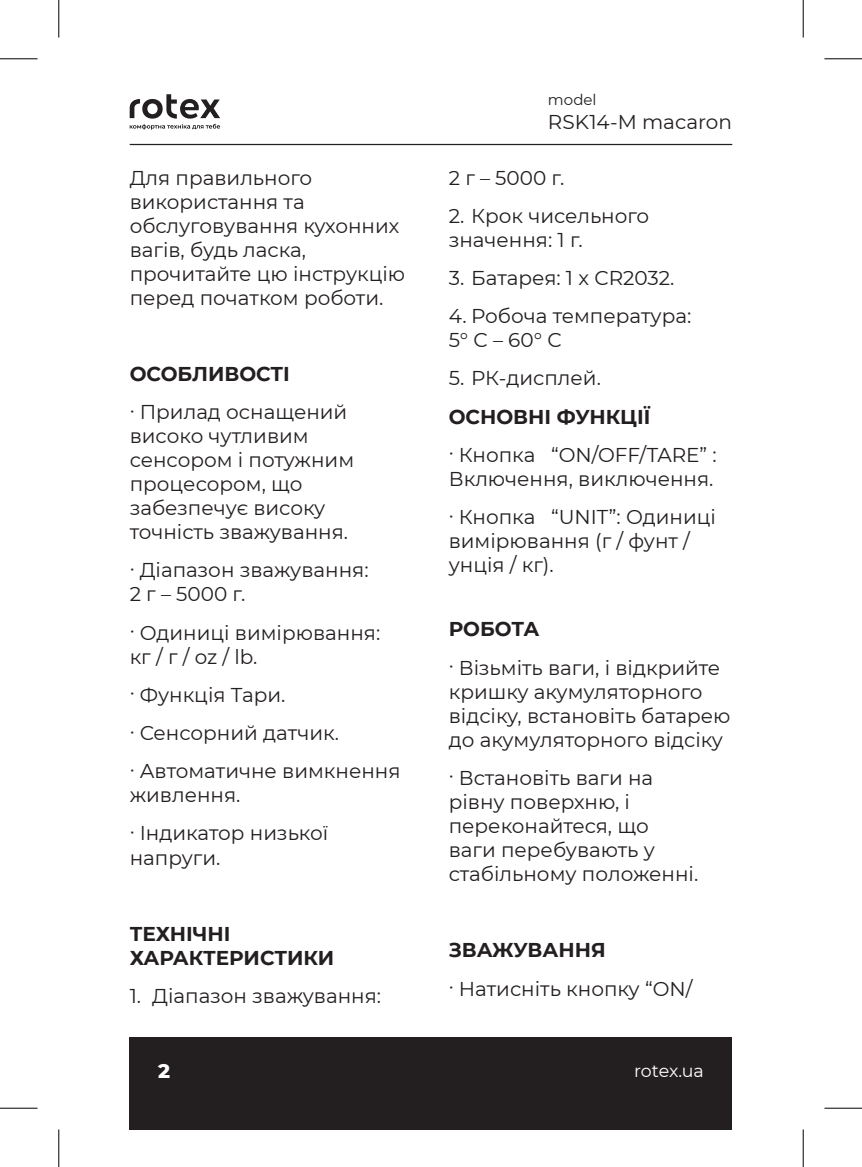
<style>
.page{position:relative;width:862px;height:1167px;background:#fff}
.page>*{position:absolute;margin:0;border:0;box-sizing:border-box;transform-origin:0 0}
.t1{font:20px/24px "Montserrat";color:#231f20}
.t2{font:700 20px/24px "Montserrat";color:#231f20}
.t3{font:800 20px "Montserrat";color:#fff}
.t4{font:17.5px "Montserrat";letter-spacing:-.015em;color:#fff}
.t5{font:15px "Montserrat";color:#231f20}
</style>
<div class="page">
<div style="left:130px;top:1037px;width:602px;height:92px;background:#231f20"></div>
<hr style="left:130px;top:144px;width:602px;height:1px;background:#231f20">
<svg style="left:130px;top:94px;width:90px;height:36px"></svg>
<hr style="left:0;top:58px;width:38px;height:1px;background:#000">
<hr style="left:824px;top:58px;width:38px;height:1px;background:#000">
<hr style="left:0;top:1107px;width:38px;height:1px;background:#000">
<hr style="left:824px;top:1107px;width:38px;height:1px;background:#000">
<hr style="left:58px;top:0;width:1px;height:37px;background:#000">
<hr style="left:58px;top:1129px;width:1px;height:37px;background:#000">
<hr style="left:802px;top:0;width:1px;height:37px;background:#000">
<hr style="left:802px;top:1129px;width:1px;height:37px;background:#000">
<p class="t1" style="left:130px;top:165px;width:277px">Для правильного використання та обслуговування кухонних вагів, будь ласка, прочитайте цю інструкцію перед початком роботи.</p>
<p class="t2" style="left:130px;top:361px;width:162px">ОСОБЛИВОСТІ</p>
<p class="t1" style="left:130px;top:399px;width:226px">· Прилад оснащений високо чутливим сенсором і потужним процесором, що забезпечує високу точність зважування.</p>
<p class="t1" style="left:130px;top:557px;width:240px">· Діапазон зважування:<br>2 г – 5000 г.</p>
<p class="t1" style="left:130px;top:619px;width:252px">· Одиниці вимірювання: кг / г / oz / lb.</p>
<p class="t1" style="left:130px;top:675px;width:272px;line-height:38.2px">· Функція Тари.<br>· Сенсорний датчик.<br>· Автоматичне вимкнення</p>
<p class="t1" style="left:130px;top:775px;width:200px;line-height:38.2px">живлення.<br>· Індикатор низької</p>
<p class="t1" style="left:130px;top:844px;width:92px">напруги.</p>
<p class="t2" style="left:130px;top:920px;width:206px">ТЕХНІЧНІ<br>ХАРАКТЕРИСТИКИ</p>
<p class="t1" style="left:130px;top:983px;width:253px">1. Діапазон зважування:</p>
<p class="t5" style="left:548px;top:90px;width:50px">model</p>
<p class="t1" style="left:548px;top:110px;width:185px">RSK14-M macaron</p>
<p class="t1" style="left:449px;top:165px;width:117px">2 г – 5000 г.</p>
<p class="t1" style="left:449px;top:203px;width:202px">2. Крок чисельного значення: 1 г.</p>
<p class="t1" style="left:449px;top:265px;width:227px">3. Батарея: 1 x CR2032.</p>
<p class="t1" style="left:449px;top:303px;width:244px">4. Робоча температура:<br>5° C – 60° C</p>
<p class="t1" style="left:449px;top:365px;width:154px">5. РК-дисплей.</p>
<p class="t2" style="left:449px;top:403px;width:203px">ОСНОВНІ ФУНКЦІЇ</p>
<p class="t1" style="left:449px;top:442px;width:269px">· Кнопка “ON/OFF/TARE” :<br>Включення, виключення.</p>
<p class="t1" style="left:449px;top:504px;width:269px">· Кнопка “UNIT”: Одиниці вимірювання (г / фунт / унція / кг).</p>
<p class="t2" style="left:449px;top:616px;width:92px">РОБОТА</p>
<p class="t1" style="left:449px;top:654px;width:283px">· Візьміть ваги, і відкрийте кришку акумуляторного відсіку, встановіть батарею до акумуляторного відсіку</p>
<p class="t1" style="left:449px;top:765px;width:251px">· Встановіть ваги на рівну поверхню, і переконайтеся, що ваги перебувають у стабільному положенні.</p>
<p class="t2" style="left:449px;top:937px;width:159px">ЗВАЖУВАННЯ</p>
<p class="t1" style="left:449px;top:975px;width:245px">· Натисніть кнопку “ON/</p>
<p class="t3" style="left:158px;top:1056px;width:13px">2</p>
<p class="t4" style="left:634px;top:1058px;width:71px">rotex.ua</p>
</div>
